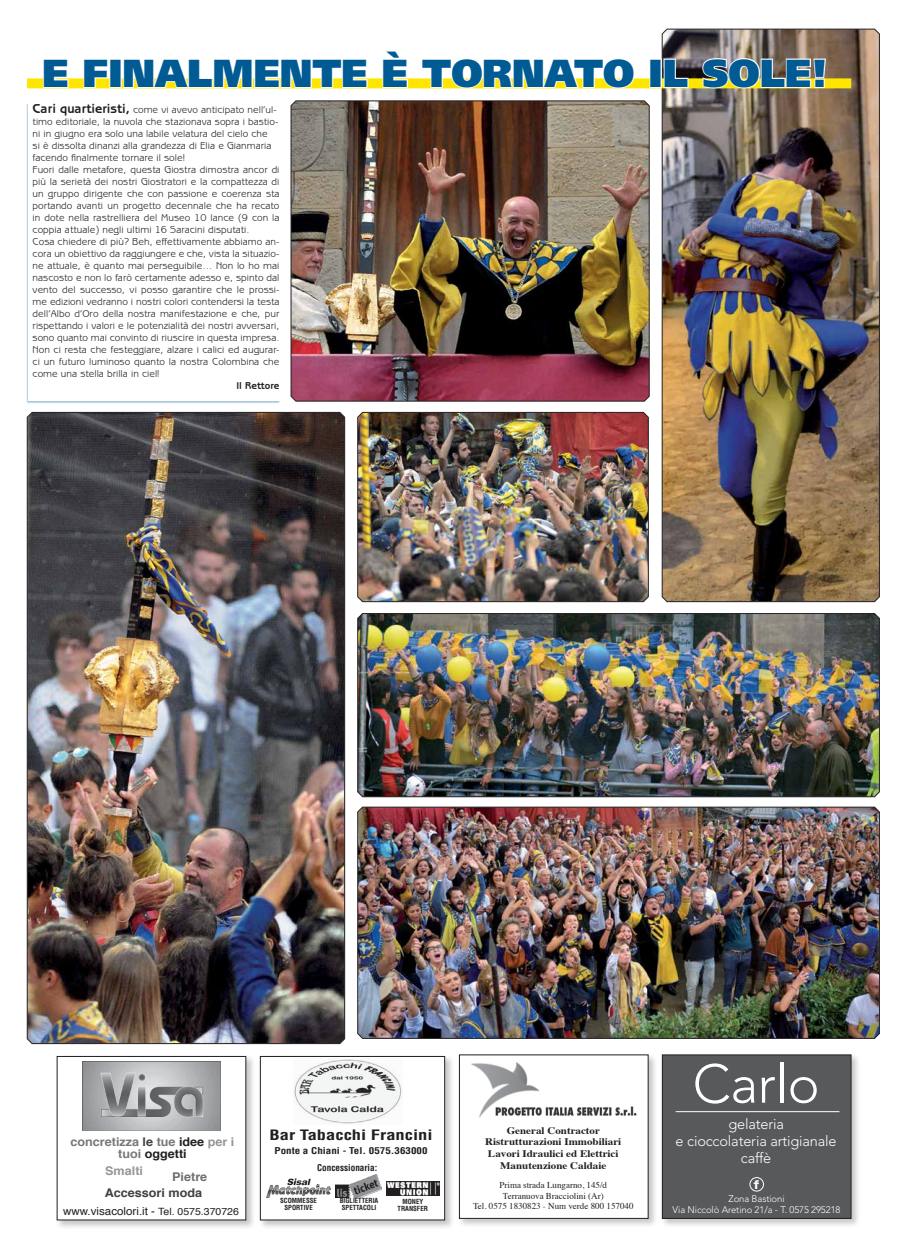
<style>
.page{position:relative;width:908px;height:1248px;background:#fff}
.page>*{position:absolute;margin:0;border:0;box-sizing:border-box;transform-origin:0 0}
.t1{font:300 54px "Avenir";letter-spacing:-.01em;color:#fff}
.t2{font:900 39px "Frutiger";color:#005b94}
.t3{font:300 14.5px/17px "Avenir";letter-spacing:-.01em;color:#fff;text-align:center}
.t4{font:700 condensed 14px "Helvetica";color:#231f20;scale:1.32 1}
.t5{font:700 12px/11.5px "Helvetica";color:#77787b;text-align:center;scale:1.05 1}
.t6{font:700 12px "Helvetica";color:#414042;scale:1.05 1}
.t7{font:700 12px "Helvetica";color:#939598;scale:1.05 1}
.t8{font:700 12px "Helvetica";color:#6d6e71;scale:1.05 1}
.t9{font:700 expanded 12px "Helvetica Neue";color:#fff}
.t10{font:11px "Helvetica";color:#231f20;scale:1.05 1}
.t11{font:10px/12px "Benguiat Gothic";letter-spacing:.005em;color:#231f20}
.t12{font:700 10px/11.7px "Times";color:#231f20;text-align:center;scale:1.1 1}
.t13{font:700 10px "Benguiat Gothic";letter-spacing:.005em;color:#231f20}
.t14{font:300 9.5px/11px "Avenir";letter-spacing:-.01em;color:#fff;text-align:center}
.t15{font:700 condensed 9.2px "Helvetica";color:#231f20;scale:1.2 1}
.t16{font:700 condensed 9.2px "Helvetica";color:#231f20}
.t17{font:9px/10.8px "Times";color:#231f20;text-align:center}
.t18{font:700 condensed 6.8px/7px "Helvetica";color:#231f20;text-align:center}
.s1{font-weight:700;font-size:13px}
.s2{color:#414042}
.s3{color:#231f20}
.s4{color:#939598}
.s5{font-size:10px}
</style>
<div class="page">
<img style="left:290px;top:100px;width:359px;height:301px">
<img style="left:661px;top:29px;width:218px;height:573px">
<div style="left:27px;top:78px;width:823px;height:10px;background:#ffe600"></div>
<div style="left:55px;top:1054px;width:200px;height:175px;background:#231f20;opacity:.25"></div>
<div style="left:57px;top:1056px;width:189px;height:163px;background:#fff"></div>
<img style="left:83px;top:1061px;width:138px;height:69px">
<svg style="left:42px;top:78px;width:27px;height:11px"></svg>
<svg style="left:82px;top:78px;width:27px;height:11px"></svg>
<div style="left:109px;top:59px;width:13px;height:29px;border:2px solid #fff"></div>
<svg style="left:122px;top:78px;width:246px;height:11px"></svg>
<svg style="left:381px;top:78px;width:27px;height:11px"></svg>
<svg style="left:420px;top:78px;width:215px;height:11px"></svg>
<div style="left:649px;top:59px;width:12px;height:29px;border:2px solid #fff"></div>
<svg style="left:662px;top:58px;width:27px;height:31px"></svg>
<img style="left:701px;top:57px;width:125px;height:32px">
<img style="left:357px;top:613px;width:522px;height:184px">
<div style="left:660px;top:1052px;width:200px;height:176px;background:#231f20;opacity:.25"></div>
<div style="left:662px;top:1054px;width:188px;height:164px;background:#58595b"></div>
<div style="left:661px;top:1054px;width:190px;height:164px;border:1px solid #231f20"></div>
<hr style="left:675px;top:1111px;width:164px;height:1px;background:#fff">
<div style="left:749px;top:1177px;width:14px;height:14px;border:1px solid #fff;border-radius:50%"></div>
<div style="left:457px;top:1052px;width:200px;height:175px;background:#231f20;opacity:.25"></div>
<div style="left:459px;top:1054px;width:189px;height:164px;background:#fff"></div>
<img style="left:471px;top:1062px;width:165px;height:56px">
<img style="left:357px;top:806px;width:522px;height:232px">
<img style="left:27px;top:412px;width:318px;height:631px">
<img style="left:357px;top:412px;width:291px;height:190px">
<div style="left:258px;top:1054px;width:196px;height:175px;background:#231f20;opacity:.25"></div>
<div style="left:260px;top:1056px;width:184px;height:163px;background:#fff"></div>
<div style="left:260px;top:1055px;width:185px;height:165px;border:1px solid #231f20"></div>
<img style="left:294px;top:1059px;width:108px;height:65px">
<img style="left:335px;top:1174px;width:46px;height:22px">
<img style="left:266px;top:1178px;width:64px;height:19px">
<img style="left:386px;top:1181px;width:53px;height:14px">
<h2 class="t2" style="left:43px;top:49px;width:786px">E FINALMENTE È TORNATO IL SOLE!</h2>
<p class="t11" style="left:33px;top:104px;width:248px"><span class="s1">Cari quartieristi,</span> come vi avevo anticipato nell’ul&shy;timo editoriale, la nuvola che stazionava sopra i bastio&shy;ni in giugno era solo una labile velatura del cielo che<br>si è dissolta dinanzi alla grandezza di Elia e Gianmaria facendo finalmente tornare il sole!<br>Fuori dalle metafore, questa Giostra dimostra ancor di più la serietà dei nostri Giostratori e la compattezza di un gruppo dirigente che con passione e coerenza sta portando avanti un progetto decennale che ha recato in dote nella rastrelliera del Museo 10 lance (9 con la coppia attuale) negli ultimi 16 Saracini disputati.<br>Cosa chiedere di più? Beh, effettivamente abbiamo an&shy;cora un obiettivo da raggiungere e che, vista la situazio&shy;ne attuale, è quanto mai perseguibile… Non lo ho mai nascosto e non lo farò certamente adesso e, spinto dal vento del successo, vi posso garantire che le prossi&shy;me edizioni vedranno i nostri colori contendersi la testa dell’Albo d’Oro della nostra manifestazione e che, pur rispettando i valori e le potenzialità dei nostri avversari, sono quanto mai convinto di riuscire in questa impresa.<br>Non ci resta che festeggiare, alzare i calici ed augurar&shy;ci un futuro luminoso quanto la nostra Colombina che come una stella brilla in ciel!</p>
<p class="t13" style="left:236px;top:380px;width:44px">Il Rettore</p>
<p class="t5" style="left:70px;top:1135px;width:158px">concretizza <span class="s2">le</span> tue <span class="s3">idee</span> <span class="s4">per i </span>tuoi <span class="s3">oggetti</span></p>
<p class="t7" style="left:105px;top:1160px;width:38px">Smalti</p>
<p class="t8" style="left:172px;top:1166px;width:35px">Pietre</p>
<p class="t6" style="left:105px;top:1182px;width:94px">Accessori moda</p>
<p class="t10" style="left:63px;top:1202px;width:169px">www.visacolori.it - <span class="s5">Tel. 0575.370726</span></p>
<h3 class="t4" style="left:269px;top:1126px;width:125px">Bar Tabacchi Francini</h3>
<p class="t15" style="left:274px;top:1145px;width:129px">Ponte a Chiani - Tel. 0575.363000</p>
<p class="t16" style="left:317px;top:1161px;width:62px">Concessionaria:</p>
<p class="t18" style="left:280px;top:1196px;width:38px">SCOMMESSE<br>SPORTIVE</p>
<p class="t18" style="left:397px;top:1197px;width:32px">MONEY<br>TRANSFER</p>
<p class="t18" style="left:339px;top:1197px;width:40px">BIGLIETTERIA<br>SPETTACOLI</p>
<p class="t12" style="left:485px;top:1123px;width:125px">General Contractor<br>Ristrutturazioni Immobiliari<br>Lavori Idraulici ed Elettrici<br>Manutenzione Caldaie</p>
<p class="t17" style="left:473px;top:1178px;width:162px">Prima strada Lungarno, 145/d<br>Terranuova Bracciolini (Ar)<br>Tel. 0575 1830823 - Num verde 800 157040</p>
<h1 class="t1" style="left:692px;top:1052px;width:128px">Carlo</h1>
<h3 class="t3" style="left:675px;top:1115px;width:162px">gelateria<br>e cioccolateria artigianale caffè</h3>
<p class="t9" style="left:753px;top:1176px;width:7px">f</p>
<p class="t14" style="left:672px;top:1192px;width:169px">Zona Bastioni<br>Via Niccolò Aretino 21/a - T. 0575 295218</p>
</div>
